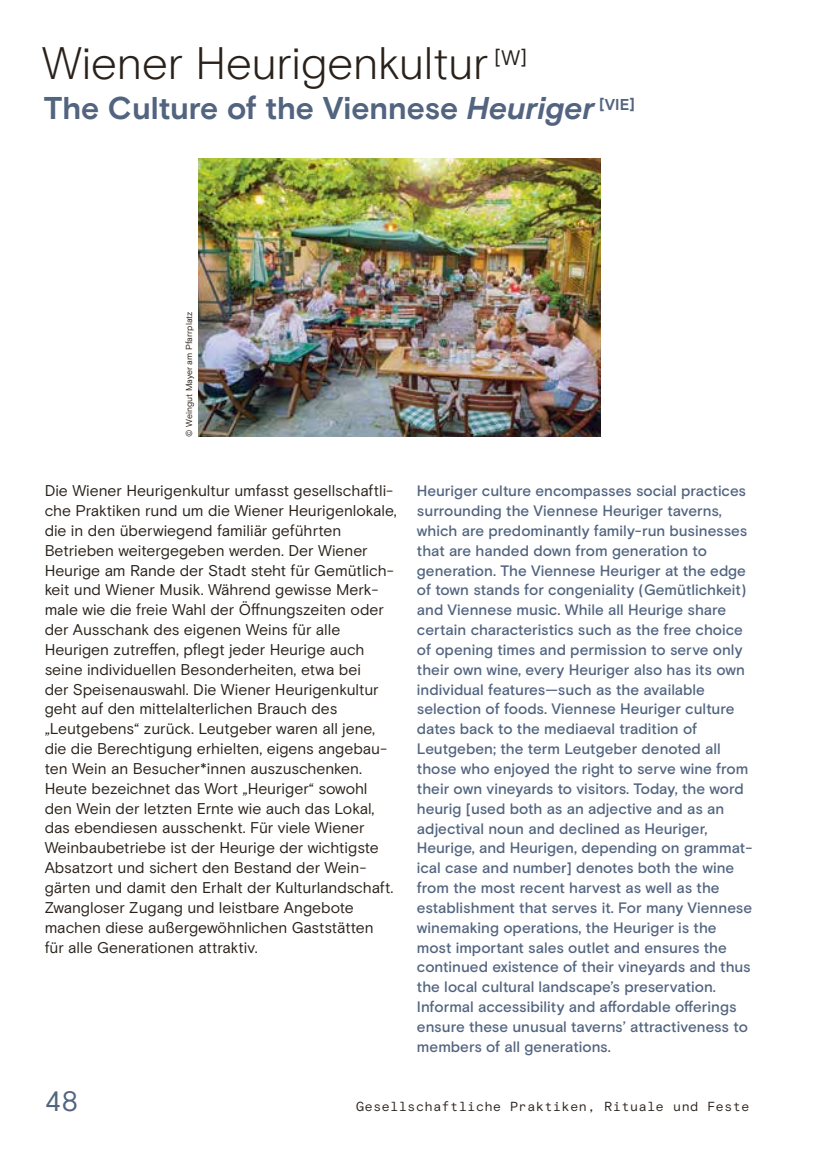
<style>
.page{position:relative;width:819px;height:1151px;background:#fff}
.page>*{position:absolute;margin:0;border:0;box-sizing:border-box;transform-origin:0 0}
.t1{font:300 45.5px "Basis Grotesque Pro";color:#29211a}
.t2{font:700 31.5px "Basis Grotesque Pro";color:#52647f}
.t3{font:28px "Basis Grotesque Pro Mono";color:#52647f}
.t4{font:15.58px/19.8px "Basis Grotesque Pro";color:#29211a}
.t5{font:500 15.05px/19.8px "Basis Grotesque Pro";color:#52647f}
.t6{font:13.12px "Basis Grotesque Pro Mono";letter-spacing:.05em;color:#29211a}
.t7{font:8.75px "Basis Grotesque Pro";color:#29211a}
.s1{font-style:italic}
</style>
<div class="page">
<img style="left:198px;top:159px;width:402px;height:278px">
<h1 class="t1" style="left:42px;top:37px;width:486px">Wiener Heurigenkultur <sup>[W]</sup></h1>
<h2 class="t2" style="left:44px;top:90px;width:593px">The Culture of the Viennese <span class="s1">Heuriger</span> <sup>[VIE]</sup></h2>
<p class="t7" style="left:184px;top:437px;width:127px;rotate:-90deg">© Weingut Mayer am Pfarrplatz</p>
<p class="t4" style="left:45px;top:481px;width:353px">Die Wiener Heurigenkultur umfasst gesellschaftli&shy;che Praktiken rund um die Wiener Heurigenlokale, die in den überwiegend familiär geführten Betrieben weitergegeben werden. Der Wiener Heurige am Rande der Stadt steht für Gemütlich&shy;keit und Wiener Musik. Während gewisse Merk&shy;male wie die freie Wahl der Öffnungszeiten oder der Ausschank des eigenen Weins für alle Heurigen zutreffen, pflegt jeder Heurige auch seine individuellen Besonderheiten, etwa bei<br>der Speisenauswahl. Die Wiener Heurigenkultur geht auf den mittelalterlichen Brauch des „Leutgebens“ zurück. Leutgeber waren all jene, die die Berechtigung erhielten, eigens angebau&shy;ten Wein an Besucher*innen auszuschenken.<br>Heute bezeichnet das Wort „Heuriger“ sowohl den Wein der letzten Ernte wie auch das Lokal, das ebendiesen ausschenkt. Für viele Wiener Weinbaubetriebe ist der Heurige der wichtigste Absatzort und sichert den Bestand der Wein&shy;gärten und damit den Erhalt der Kulturlandschaft.<br>Zwangloser Zugang und leistbare Angebote machen diese außergewöhnlichen Gaststätten<br>für alle Generationen attraktiv.</p>
<p class="t5" style="left:417px;top:481px;width:337px">Heuriger culture encompasses social practices surrounding the Viennese Heuriger taverns, which are predominantly family-run businesses that are handed down from generation to generation. The Viennese Heuriger at the edge of town stands for congeniality (Gemütlichkeit) and Viennese music. While all Heurige share certain characteristics such as the free choice of opening times and permission to serve only their own wine, every Heuriger also has its own individual features—such as the available selection of foods. Viennese Heuriger culture dates back to the mediaeval tradition of Leutgeben; the term Leutgeber denoted all those who enjoyed the right to serve wine from their own vineyards to visitors. Today, the word heurig [used both as an adjective and as an adjectival noun and declined as Heuriger, Heurige, and Heurigen, depending on grammat&shy;ical case and number] denotes both the wine from the most recent harvest as well as the establishment that serves it. For many Viennese winemaking operations, the Heuriger is the most important sales outlet and ensures the continued existence of their vineyards and thus the local cultural landscape’s preservation.<br>Informal accessibility and affordable offerings ensure these unusual taverns’ attractiveness to members of all generations.</p>
<h3 class="t3" style="left:45px;top:1085px;width:35px">48</h3>
<p class="t6" style="left:356px;top:1099px;width:394px">Gesellschaftliche Praktiken, Rituale und Feste</p>
</div>
